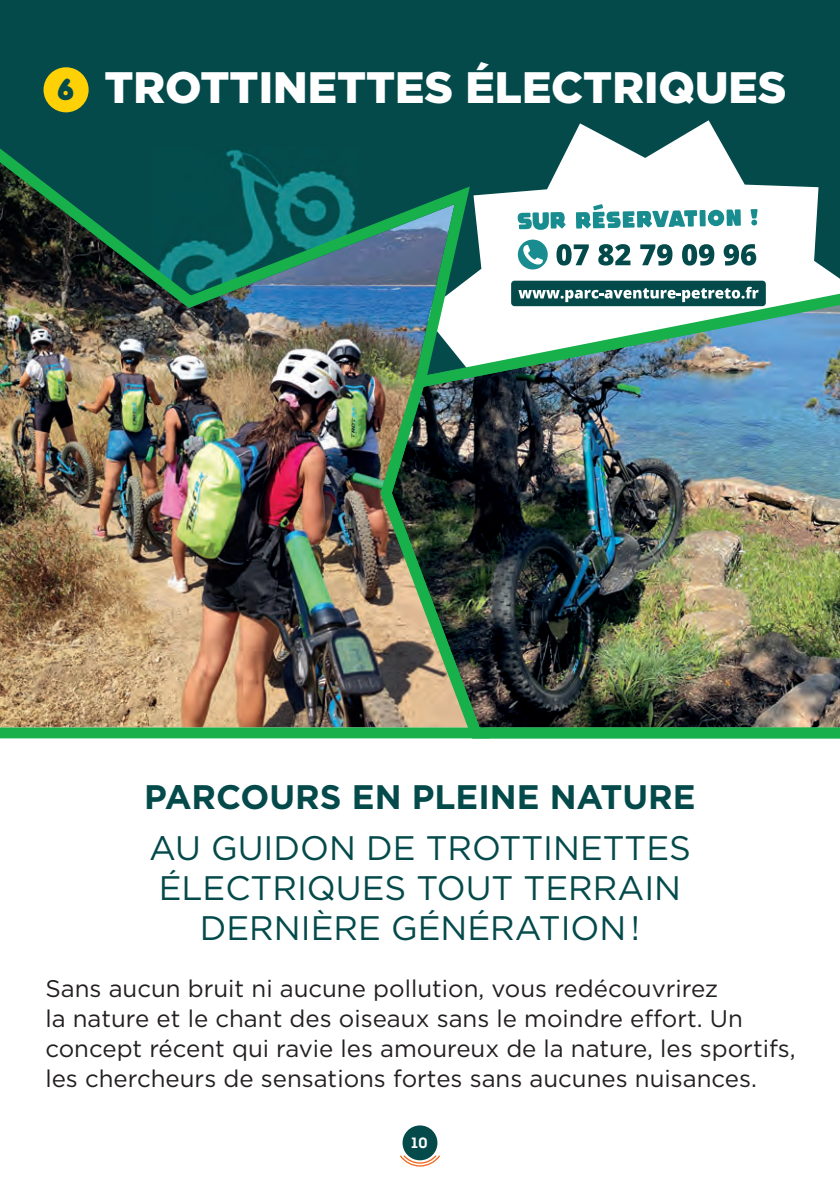
<style>
.page{position:relative;width:840px;height:1191px;background:#fff}
.page>*{position:absolute;margin:0;border:0;box-sizing:border-box;transform-origin:0 0}
.t1{font:900 44px "Gotham";color:#fff}
.t2{font:34px/40px "Gotham";color:#044a4b;text-align:center}
.t3{font:700 34px "Gotham";color:#044a4b}
.t4{font:24px/30px "Gotham";color:#231f20}
.t5{font:700 15px "Intro";color:#fff}
.s1{font-family:"Insaniburger";font-weight:400;font-size:31.6px;color:#044a4b}
</style>
<div class="page">
<div style="left:0;top:0;width:839px;height:402px;background:#044a4b"></div>
<svg style="left:497px;top:120px;width:342px;height:158px;fill:#fff"></svg>
<img style="left:0;top:70px;width:497px;height:1097px">
<img style="left:372px;top:278px;width:467px;height:469px">
<div style="left:43px;top:67px;width:46px;height:45px;background:#fed006;border-radius:50%"></div>
<svg style="left:575px;top:204px;width:182px;height:25px;background:#97cbcc"></svg>
<svg style="left:556px;top:244px;width:32px;height:21px"></svg>
<svg style="left:598px;top:244px;width:32px;height:21px"></svg>
<svg style="left:640px;top:244px;width:32px;height:21px"></svg>
<svg style="left:681px;top:244px;width:33px;height:21px"></svg>
<svg style="left:723px;top:244px;width:32px;height:21px"></svg>
<div style="left:517px;top:240px;width:30px;height:29px;background:#188c8f;border-radius:50%"></div>
<div style="left:511px;top:281px;width:254px;height:25px;background:#044a4b;border-radius:3px"></div>
<svg style="left:518px;top:287px;width:240px;height:15px"></svg>
<svg style="left:517px;top:212px;width:48px;height:18px"></svg>
<svg style="left:523px;top:245px;width:19px;height:20px"></svg>
<div style="left:402px;top:1125px;width:35px;height:35px;background:#044a4b;border-radius:50%"></div>
<svg style="left:399px;top:1155px;width:41px;height:11px"></svg>
<h1 class="t1" style="left:57px;top:62px;width:730px"><span class="s1">6</span> TROTTINETTES ÉLECTRIQUES</h1>
<h2 class="t3" style="left:144px;top:774px;width:552px">PARCOURS EN PLEINE NATURE</h2>
<h2 class="t2" style="left:149px;top:827px;width:543px">AU GUIDON DE TROTTINETTES<br>ÉLECTRIQUES TOUT TERRAIN<br>DERNIÈRE GÉNÉRATION !</h2>
<p class="t4" style="left:45px;top:972px;width:751px">Sans aucun bruit ni aucune pollution, vous redécouvrirez<br>la nature et le chant des oiseaux sans le moindre effort. Un concept récent qui ravie les amoureux de la nature, les sportifs, les chercheurs de sensations fortes sans aucunes nuisances.</p>
<p class="t5" style="left:411px;top:1133px;width:18px">10</p>
</div>
